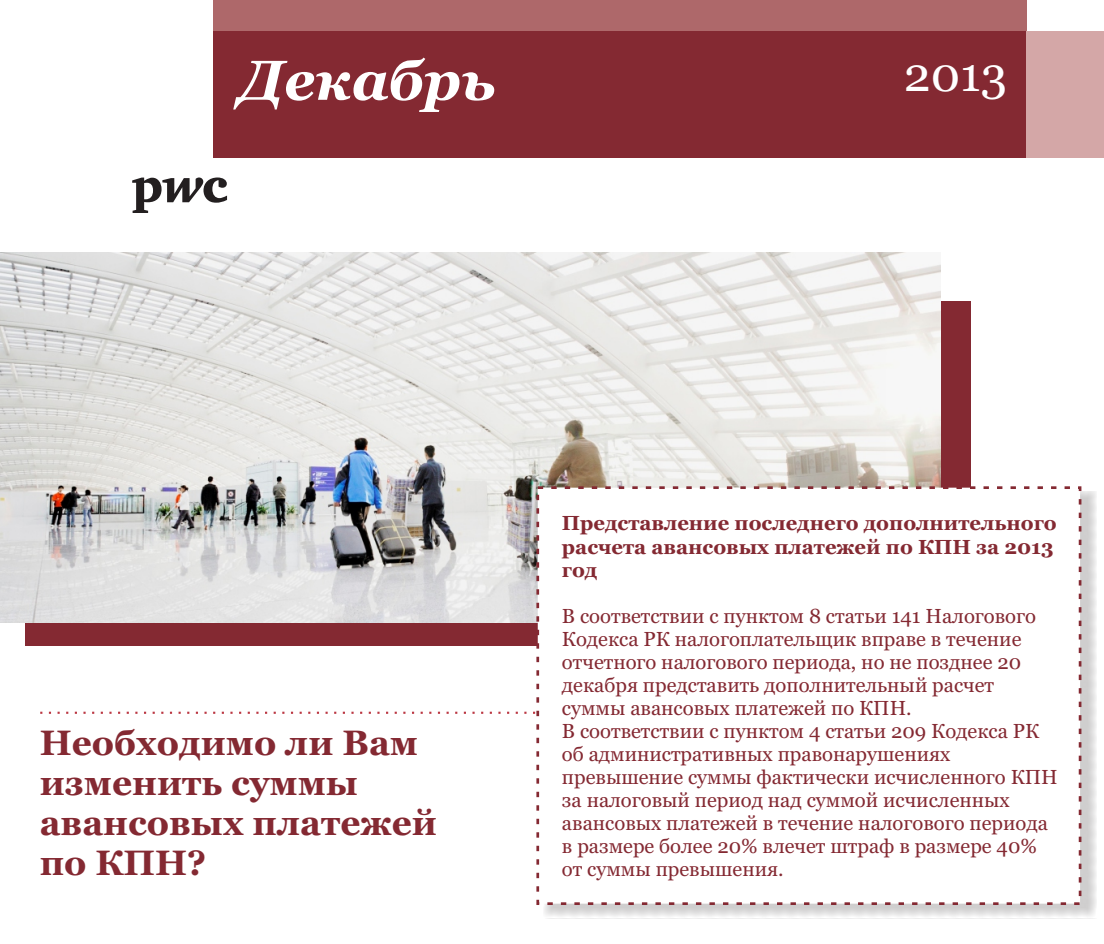
<style>
.page{position:relative;width:1104px;height:944px;background:#fff}
.page>*{position:absolute;margin:0;border:0;box-sizing:border-box;transform-origin:0 0}
.t1{font:italic 700 56.02px "Georgia";color:#fff}
.t2{font:47.93px "Georgia";color:#fff}
.t3{font:700 35.1px/39.8px "Georgia";color:#842932}
.t4{font:20.25px/22.9px "Georgia";color:#842932}
.t5{font:700 20.25px/22.9px "Georgia";color:#842932}
</style>
<div class="page">
<svg style="left:40px;top:712px;width:495px;height:2px"></svg>
<div style="left:25px;top:302px;width:945px;height:344px;background:#842932"></div>
<div style="left:213px;top:0;width:813px;height:48px;background:#ae686a"></div>
<svg style="left:132px;top:177px;width:95px;height:36px"></svg>
<div style="left:213px;top:32px;width:840px;height:126px;background:#842932"></div>
<div style="left:1026px;top:32px;width:77px;height:126px;background:#d4a7a7"></div>
<img style="left:0;top:252px;width:940px;height:371px">
<div style="left:543px;top:491px;width:553px;height:427px;background:#231f20;opacity:.22"></div>
<svg style="left:535px;top:485px;width:547px;height:421px"></svg>
<h1 class="t1" style="left:239px;top:57px;width:258px">Декабрь</h1>
<h2 class="t2" style="left:903px;top:55px;width:105px">2013</h2>
<h3 class="t3" style="left:40px;top:726px;width:399px">Необходимо ли Вам изменить суммы авансовых платежей по КПН?</h3>
<p class="t5" style="left:562px;top:514px;width:496px">Представление последнего дополнительного расчета авансовых платежей по КПН за 2013 год</p>
<p class="t4" style="left:562px;top:606px;width:497px">В соответствии с пунктом 8 статьи 141 Налогового Кодекса РК налогоплательщик вправе в течение отчетного налогового периода, но не позднее 20 декабря представить дополнительный расчет суммы авансовых платежей по КПН.<br>В соответствии с пунктом 4 статьи 209 Кодекса РК об административных правонарушениях превышение суммы фактически исчисленного КПН за налоговый период над суммой исчисленных авансовых платежей в течение налогового периода в размере более 20% влечет штраф в размере 40% от суммы превышения.</p>
</div>
